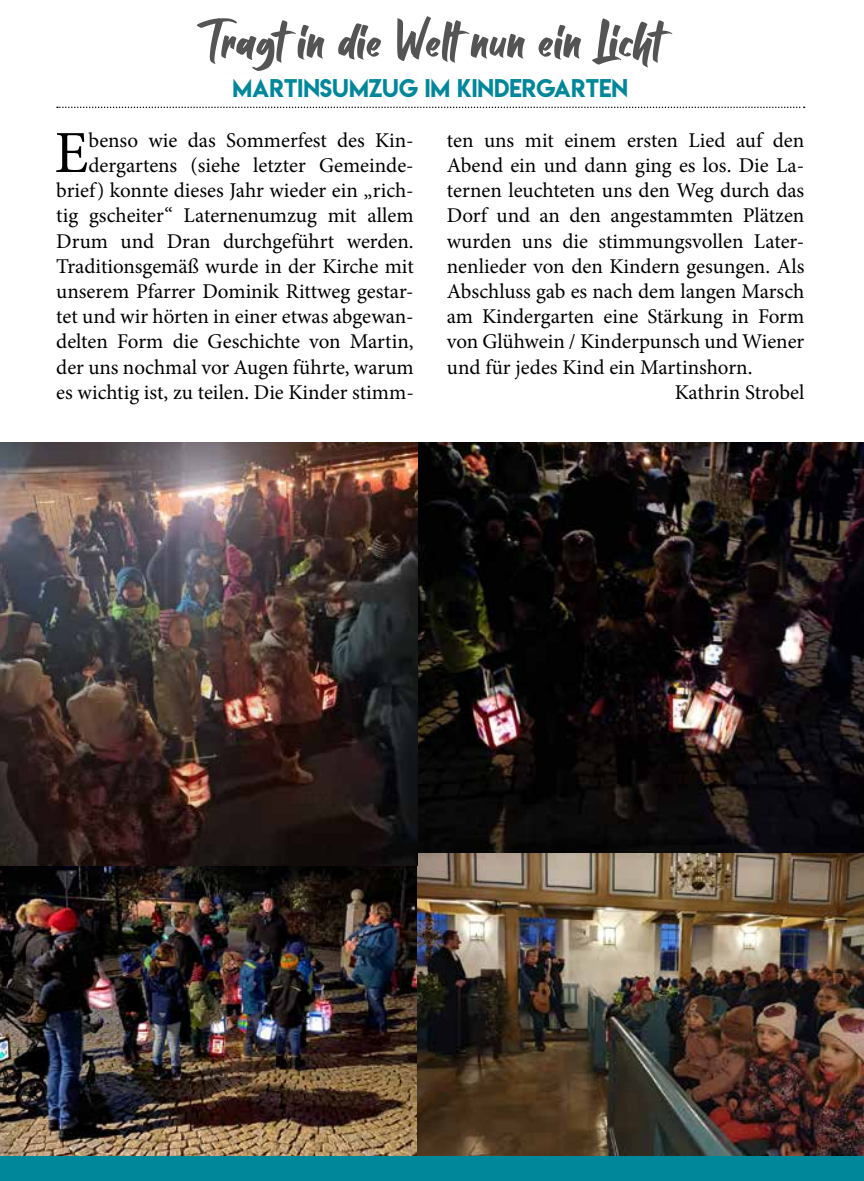
<style>
.page{position:relative;width:864px;height:1181px;background:#fff}
.page>*{position:absolute;margin:0;border:0;box-sizing:border-box;transform-origin:0 0}
.t1{font:61.25px "Balleho";letter-spacing:.01em;color:#555454}
.t2{font:59.85px "Minion Pro";color:#000}
.t3{font:22.75px "Lemon Milk";color:#00879a}
.t4{font:21px/25.2px "Minion Pro";color:#000;text-align:right}
</style>
<div class="page">
<div style="left:0;top:1156px;width:863px;height:25px;background:#00879a"></div>
<svg style="left:57px;top:107px;width:747px;height:1px"></svg>
<img style="left:0;top:852px;width:863px;height:303px">
<img style="left:417px;top:443px;width:446px;height:409px">
<img style="left:0;top:443px;width:417px;height:422px">
<h1 class="t1" style="left:199px;top:14px;width:463px">Tragt in die Welt nun ein Licht</h1>
<p class="t3" style="left:232px;top:72px;width:397px">MARTINSUMZUG IM KINDERGARTEN</p>
<p class="t4" style="left:56px;top:128px;width:359px">benso wie das Sommerfest des Kin&shy;dergartens (siehe letzter Gemeinde&shy;brief) konnte dieses Jahr wieder ein „rich&shy;tig gscheiter“ Laternenumzug mit allem Drum und Dran durchgeführt werden.<br>Traditionsgemäß wurde in der Kirche mit unserem Pfarrer Dominik Rittweg gestar&shy;tet und wir hörten in einer etwas abgewan&shy;delten Form die Geschichte von Martin, der uns nochmal vor Augen führte, warum es wichtig ist, zu teilen. Die Kinder stimm-</p>
<p class="t4" style="left:446px;top:128px;width:359px">ten uns mit einem ersten Lied auf den</p>
<h2 class="t2" style="left:54px;top:113px;width:35px">E</h2>
<p class="t4" style="left:446px;top:153px;width:359px">Abend ein und dann ging es los. Die La-</p>
<p class="t4" style="left:446px;top:178px;width:359px">ternen leuchteten uns den Weg durch das</p>
<p class="t4" style="left:446px;top:203px;width:359px">Dorf und an den angestammten Plätzen</p>
<p class="t4" style="left:446px;top:228px;width:359px">wurden uns die stimmungsvollen Later-</p>
<p class="t4" style="left:446px;top:254px;width:359px">nenlieder von den Kindern gesungen. Als</p>
<p class="t4" style="left:446px;top:279px;width:359px">Abschluss gab es nach dem langen Marsch</p>
<p class="t4" style="left:446px;top:304px;width:359px">am Kindergarten eine Stärkung in Form</p>
<p class="t4" style="left:446px;top:329px;width:359px">von Glühwein / Kinderpunsch und Wiener</p>
<p class="t4" style="left:446px;top:354px;width:307px">und für jedes Kind ein Martinshorn.</p>
<p class="t4" style="left:674px;top:380px;width:131px">Kathrin Strobel</p>
</div>
